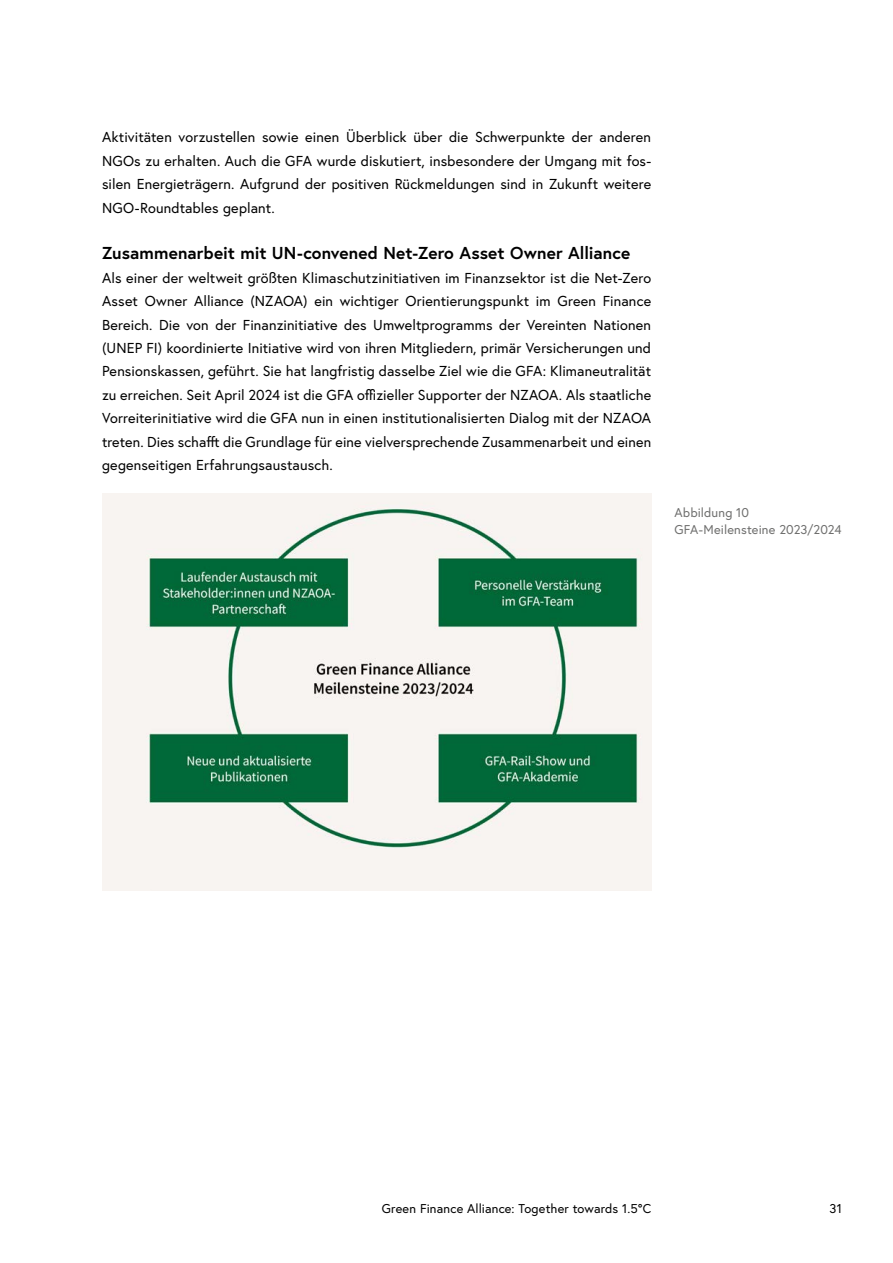
<style>
.page{position:relative;width:893px;height:1263px;background:#fff}
.page>*{position:absolute;margin:0;border:0;box-sizing:border-box;transform-origin:0 0}
.h3_ohne_Nummerierung{font:700 17.25px "Europa Austria";letter-spacing:.005em;color:#000}
.p_Abstand_danach{font:14.4px/23.4px "Europa Austria";letter-spacing:.01em;color:#000;text-align:justify}
.t1{font:12.75px "Europa Austria";letter-spacing:.01em;color:#000}
.t2{font:12.75px/17.5px "Europa Austria";letter-spacing:.015em;color:#6f6f6e}
</style>
<div class="page">
<img style="left:102px;top:493px;width:549px;height:398px">
<p class="p_Abstand_danach" style="left:102px;top:125px;width:551px">Aktivitäten vorzustellen sowie einen Überblick über die Schwerpunkte der anderen NGOs zu erhalten. Auch die GFA wurde diskutiert, insbesondere der Umgang mit fos&shy;silen Energieträgern. Aufgrund der positiven Rückmeldungen sind in Zukunft weitere NGO-Roundtables geplant.</p>
<h3 class="h3_ohne_Nummerierung" style="left:102px;top:242px;width:530px">Zusammenarbeit mit UN-convened Net-Zero Asset Owner Alliance</h3>
<p class="p_Abstand_danach" style="left:102px;top:266px;width:551px">Als einer der weltweit größten Klimaschutzinitiativen im Finanzsektor ist die Net-Zero Asset Owner Alliance (NZAOA) ein wichtiger Orientierungspunkt im Green Finance Bereich. Die von der Finanzinitiative des Umweltprogramms der Vereinten Nationen (UNEP FI) koordinierte Initiative wird von ihren Mitgliedern, primär Versicherungen und Pensionskassen, geführt. Sie hat langfristig dasselbe Ziel wie die GFA: Klimaneutralität zu erreichen. Seit April 2024 ist die GFA offizieller Supporter der NZAOA. Als staatliche Vorreiterinitiative wird die GFA nun in einen institutionalisierten Dialog mit der NZAOA treten. Dies schafft die Grundlage für eine vielversprechende Zusammenarbeit und einen gegenseitigen Erfahrungsaustausch.</p>
<p class="t2" style="left:674px;top:503px;width:169px">Abbildung 10<br>GFA-Meilensteine 2023/2024</p>
<p class="t1" style="left:382px;top:1200px;width:271px">Green Finance Alliance: Together towards 1.5°C</p>
<p class="t1" style="left:830px;top:1200px;width:14px">31</p>
</div>
